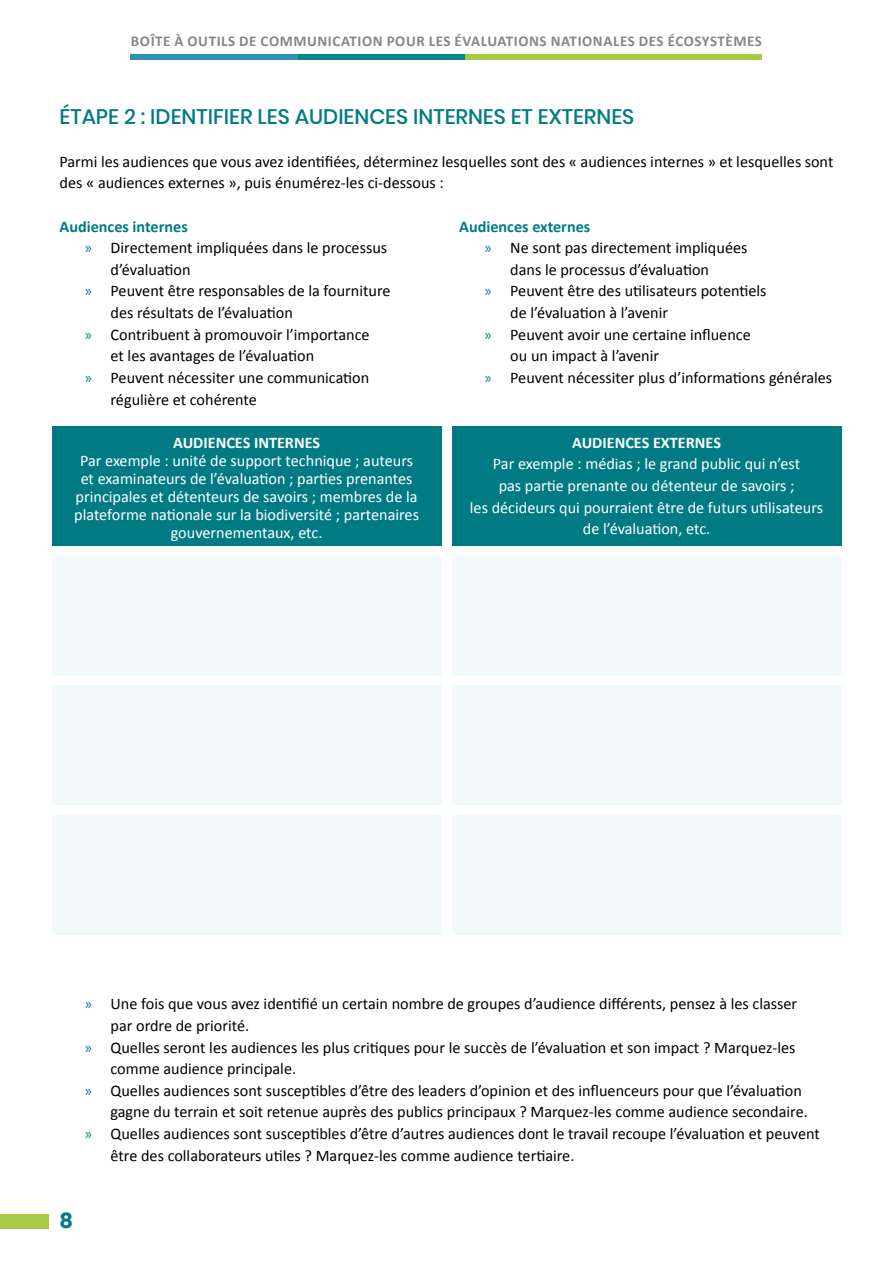
<style>
.page{position:relative;width:893px;height:1263px;background:#fff}
.page>*{position:absolute;margin:0;border:0;box-sizing:border-box;transform-origin:0 0}
.SUB_TITLE{font:500 21px "Poppins";color:#007b83}
.t1{font:700 21px "Poppins";color:#007b83}
.BODY{font:16.2px/21.6px "Calibri";color:#000}
.BODY-2{font:16.2px/18px "Calibri";color:#fff;text-align:center}
.BODY-3{font:700 16.2px "Calibri";color:#007b83}
.BODY-4{font:700 16.2px "Calibri";color:#fff}
.t2{font:700 15px "Calibri";letter-spacing:.04em;color:#878787}
.s1{font-family:"Myriad Pro";color:#007b83}
</style>
<div class="page">
<div style="left:131px;top:55px;width:167px;height:5px;background:#3090ba"></div>
<div style="left:298px;top:55px;width:167px;height:5px;background:#06878b"></div>
<div style="left:465px;top:55px;width:297px;height:5px;background:#a7c944"></div>
<div style="left:0;top:1214px;width:49px;height:14px;background:#a7c944"></div>
<div style="left:52px;top:426px;width:389px;height:120px;background:#007b83"></div>
<div style="left:52px;top:556px;width:389px;height:119px;background:#f1f9fb"></div>
<div style="left:52px;top:685px;width:389px;height:120px;background:#f1f9fb"></div>
<div style="left:52px;top:815px;width:389px;height:120px;background:#f1f9fb"></div>
<div style="left:452px;top:426px;width:389px;height:120px;background:#007b83"></div>
<div style="left:452px;top:556px;width:389px;height:119px;background:#f1f9fb"></div>
<div style="left:452px;top:685px;width:389px;height:120px;background:#f1f9fb"></div>
<div style="left:452px;top:815px;width:389px;height:120px;background:#f1f9fb"></div>
<p class="t2" style="left:131px;top:31px;width:633px">BOÎTE À OUTILS DE COMMUNICATION POUR LES ÉVALUATIONS NATIONALES DES ÉCOSYSTÈMES</p>
<p class="SUB_TITLE" style="left:60px;top:104px;width:576px">ÉTAPE 2 : IDENTIFIER LES AUDIENCES INTERNES ET EXTERNES</p>
<p class="BODY" style="left:60px;top:150px;width:775px">Parmi les audiences que vous avez identifiées, déterminez lesquelles sont des « audiences internes » et lesquelles sont des « audiences externes », puis énumérez-les ci-dessous :</p>
<p class="BODY-3" style="left:60px;top:215px;width:130px">Audiences internes</p>
<p class="BODY" style="left:111px;top:236px;width:278px;text-indent:-26px"><span class="s1">»</span> Directement impliquées dans le processus d’évaluation</p>
<p class="BODY" style="left:111px;top:280px;width:281px;text-indent:-26px"><span class="s1">»</span> Peuvent être responsables de la fourniture des résultats de l’évaluation</p>
<p class="BODY" style="left:111px;top:323px;width:261px;text-indent:-26px"><span class="s1">»</span> Contribuent à promouvoir l’importance et les avantages de l’évaluation</p>
<p class="BODY" style="left:111px;top:366px;width:260px;text-indent:-26px"><span class="s1">»</span> Peuvent nécessiter une communication régulière et cohérente</p>
<p class="BODY-3" style="left:459px;top:215px;width:133px">Audiences externes</p>
<p class="BODY" style="left:510px;top:236px;width:239px;text-indent:-26px"><span class="s1">»</span> Ne sont pas directement impliquées dans le processus d’évaluation</p>
<p class="BODY" style="left:510px;top:280px;width:258px;text-indent:-26px"><span class="s1">»</span> Peuvent être des utilisateurs potentiels de l’évaluation à l’avenir</p>
<p class="BODY" style="left:510px;top:323px;width:242px;text-indent:-26px"><span class="s1">»</span> Peuvent avoir une certaine influence ou un impact à l’avenir</p>
<p class="BODY" style="left:485px;top:366px;width:349px"><span class="s1">»</span> Peuvent nécessiter plus d’informations générales</p>
<p class="BODY-4" style="left:173px;top:431px;width:148px">AUDIENCES INTERNES</p>
<p class="BODY-2" style="left:74px;top:450px;width:346px">Par exemple : unité de support technique ; auteurs et examinateurs de l’évaluation ; parties prenantes principales et détenteurs de savoirs ; membres de la plateforme nationale sur la biodiversité ; partenaires gouvernementaux, etc.</p>
<p class="BODY-4" style="left:572px;top:431px;width:150px">AUDIENCES EXTERNES</p>
<p class="BODY-2" style="left:470px;top:452px;width:355px;line-height:21.6px">Par exemple : médias ; le grand public qui n’est<br>pas partie prenante ou détenteur de savoirs ;<br>les décideurs qui pourraient être de futurs utilisateurs de l’évaluation, etc.</p>
<p class="BODY" style="left:111px;top:992px;width:688px;text-indent:-26px"><span class="s1">»</span> Une fois que vous avez identifié un certain nombre de groupes d’audience différents, pensez à les classer par ordre de priorité.</p>
<p class="BODY" style="left:111px;top:1036px;width:687px;text-indent:-26px"><span class="s1">»</span> Quelles seront les audiences les plus critiques pour le succès de l’évaluation et son impact ? Marquez-les comme audience principale.</p>
<p class="BODY" style="left:111px;top:1079px;width:699px;text-indent:-26px"><span class="s1">»</span> Quelles audiences sont susceptibles d’être des leaders d’opinion et des influenceurs pour que l’évaluation gagne du terrain et soit retenue auprès des publics principaux ? Marquez-les comme audience secondaire.</p>
<p class="BODY" style="left:111px;top:1122px;width:711px;text-indent:-26px"><span class="s1">»</span> Quelles audiences sont susceptibles d’être d’autres audiences dont le travail recoupe l’évaluation et peuvent être des collaborateurs utiles ? Marquez-les comme audience tertiaire.</p>
<p class="t1" style="left:59px;top:1209px;width:15px">8</p>
</div>
